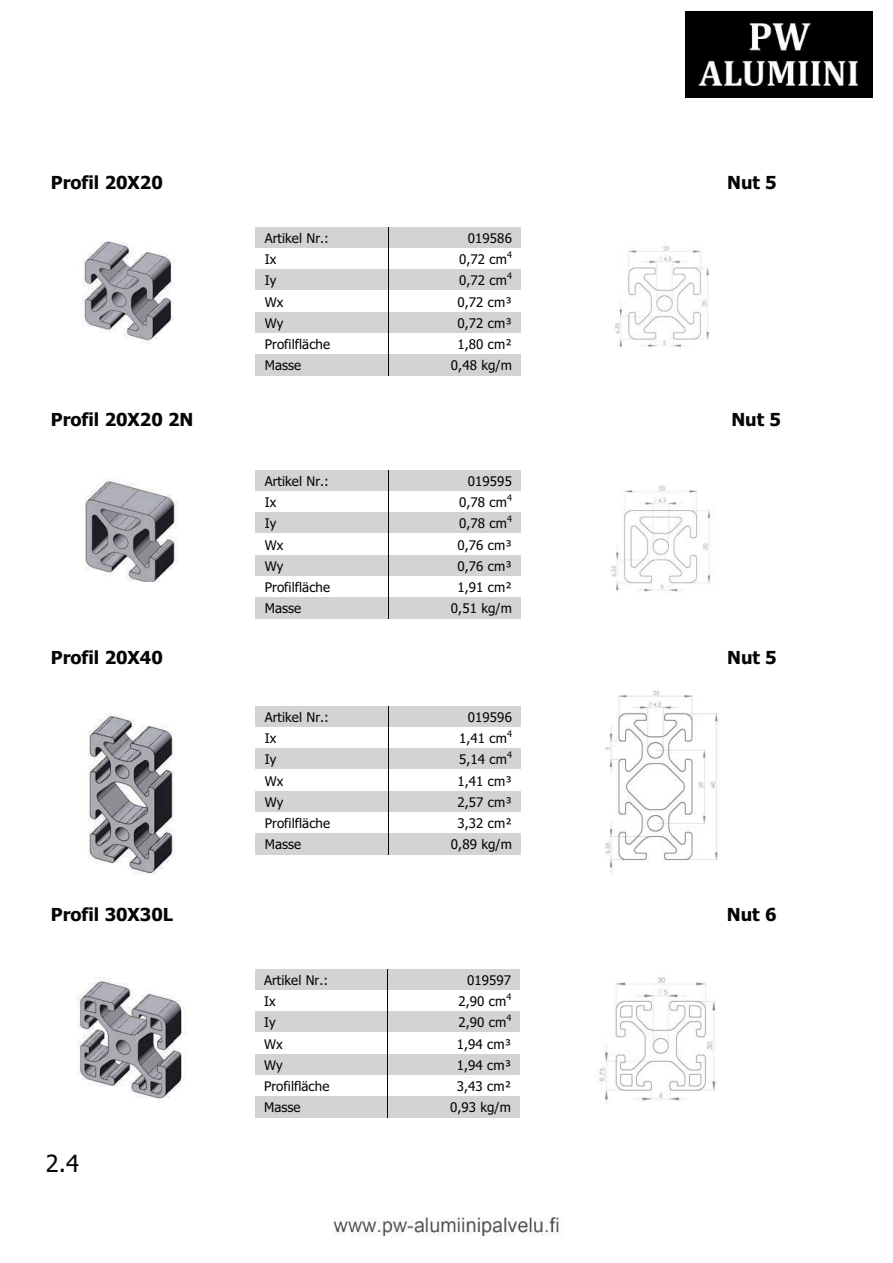
<style>
.page{position:relative;width:893px;height:1263px;background:#fff}
.page>*{position:absolute;margin:0;border:0;box-sizing:border-box;transform-origin:0 0}
.t1{font:23.7px "Tahoma";color:#040505}
.t2{font:700 18px "Tahoma";color:#040505}
.t3{font:13.35px "Tahoma";letter-spacing:.005em;color:#040505}
.t4{font:9px "Tahoma";color:#040505}
</style>
<div class="page">
<img style="left:82px;top:242px;width:93px;height:102px">
<img style="left:614px;top:246px;width:96px;height:104px">
<img style="left:85px;top:479px;width:93px;height:103px">
<img style="left:611px;top:485px;width:100px;height:107px">
<img style="left:89px;top:714px;width:86px;height:160px">
<img style="left:604px;top:690px;width:114px;height:184px">
<img style="left:77px;top:977px;width:108px;height:122px">
<img style="left:599px;top:977px;width:117px;height:126px">
<div style="left:256px;top:227px;width:132px;height:21px;background:#d2d3d3"></div>
<div style="left:389px;top:227px;width:131px;height:21px;background:#d2d3d3"></div>
<div style="left:256px;top:270px;width:132px;height:21px;background:#d2d3d3"></div>
<div style="left:389px;top:270px;width:131px;height:21px;background:#d2d3d3"></div>
<div style="left:256px;top:312px;width:132px;height:21px;background:#d2d3d3"></div>
<div style="left:389px;top:312px;width:131px;height:21px;background:#d2d3d3"></div>
<div style="left:256px;top:355px;width:132px;height:21px;background:#d2d3d3"></div>
<div style="left:389px;top:355px;width:131px;height:21px;background:#d2d3d3"></div>
<svg style="left:388px;top:227px;width:1px;height:149px"></svg>
<div style="left:256px;top:470px;width:132px;height:21px;background:#d2d3d3"></div>
<div style="left:389px;top:470px;width:131px;height:21px;background:#d2d3d3"></div>
<div style="left:256px;top:512px;width:132px;height:22px;background:#d2d3d3"></div>
<div style="left:389px;top:512px;width:131px;height:22px;background:#d2d3d3"></div>
<div style="left:256px;top:555px;width:132px;height:21px;background:#d2d3d3"></div>
<div style="left:389px;top:555px;width:131px;height:21px;background:#d2d3d3"></div>
<div style="left:256px;top:597px;width:132px;height:22px;background:#d2d3d3"></div>
<div style="left:389px;top:597px;width:131px;height:22px;background:#d2d3d3"></div>
<svg style="left:388px;top:470px;width:1px;height:149px"></svg>
<div style="left:256px;top:706px;width:132px;height:21px;background:#d2d3d3"></div>
<div style="left:389px;top:706px;width:131px;height:21px;background:#d2d3d3"></div>
<div style="left:256px;top:748px;width:132px;height:22px;background:#d2d3d3"></div>
<div style="left:389px;top:748px;width:131px;height:22px;background:#d2d3d3"></div>
<div style="left:256px;top:791px;width:132px;height:21px;background:#d2d3d3"></div>
<div style="left:389px;top:791px;width:131px;height:21px;background:#d2d3d3"></div>
<div style="left:256px;top:833px;width:132px;height:22px;background:#d2d3d3"></div>
<div style="left:389px;top:833px;width:131px;height:22px;background:#d2d3d3"></div>
<svg style="left:388px;top:706px;width:1px;height:149px"></svg>
<div style="left:255px;top:969px;width:132px;height:22px;background:#d2d3d3"></div>
<div style="left:388px;top:969px;width:131px;height:22px;background:#d2d3d3"></div>
<div style="left:255px;top:990px;width:132px;height:21px;background:#fff"></div>
<div style="left:388px;top:990px;width:131px;height:21px;background:#fff"></div>
<div style="left:255px;top:1011px;width:132px;height:22px;background:#d2d3d3"></div>
<div style="left:388px;top:1011px;width:131px;height:22px;background:#d2d3d3"></div>
<div style="left:255px;top:1054px;width:132px;height:21px;background:#d2d3d3"></div>
<div style="left:388px;top:1054px;width:131px;height:21px;background:#d2d3d3"></div>
<div style="left:255px;top:1096px;width:132px;height:22px;background:#d2d3d3"></div>
<div style="left:388px;top:1096px;width:131px;height:22px;background:#d2d3d3"></div>
<svg style="left:387px;top:969px;width:1px;height:149px"></svg>
<img style="left:685px;top:12px;width:187px;height:86px">
<img style="left:333px;top:1217px;width:226px;height:19px">
<h2 class="t2" style="left:51px;top:175px;width:113px">Profil 20X20</h2>
<h2 class="t2" style="left:727px;top:175px;width:51px">Nut 5</h2>
<p class="t3" style="left:265px;top:233px;width:66px">Artikel Nr.:</p>
<p class="t3" style="left:468px;top:233px;width:46px">019586</p>
<p class="t3" style="left:265px;top:254px;width:13px">Ix</p>
<p class="t3" style="left:459px;top:254px;width:49px">0,72 cm</p>
<p class="t4" style="left:507px;top:251px;width:6px">4</p>
<p class="t3" style="left:265px;top:275px;width:13px">Iy</p>
<p class="t3" style="left:459px;top:275px;width:49px">0,72 cm</p>
<p class="t4" style="left:507px;top:273px;width:6px">4</p>
<p class="t3" style="left:265px;top:297px;width:20px">Wx</p>
<p class="t3" style="left:457px;top:297px;width:56px">0,72 cm³</p>
<p class="t3" style="left:265px;top:318px;width:20px">Wy</p>
<p class="t3" style="left:457px;top:318px;width:56px">0,72 cm³</p>
<p class="t3" style="left:265px;top:339px;width:67px">Profilfläche</p>
<p class="t3" style="left:457px;top:339px;width:56px">1,80 cm²</p>
<p class="t3" style="left:265px;top:360px;width:38px">Masse</p>
<p class="t3" style="left:451px;top:360px;width:62px">0,48 kg/m</p>
<h2 class="t2" style="left:51px;top:412px;width:144px">Profil 20X20 2N</h2>
<h2 class="t2" style="left:731px;top:412px;width:51px">Nut 5</h2>
<p class="t3" style="left:265px;top:476px;width:66px">Artikel Nr.:</p>
<p class="t3" style="left:468px;top:476px;width:46px">019595</p>
<p class="t3" style="left:265px;top:497px;width:13px">Ix</p>
<p class="t3" style="left:459px;top:497px;width:49px">0,78 cm</p>
<p class="t4" style="left:507px;top:494px;width:6px">4</p>
<p class="t3" style="left:265px;top:518px;width:13px">Iy</p>
<p class="t3" style="left:459px;top:518px;width:49px">0,78 cm</p>
<p class="t4" style="left:507px;top:515px;width:6px">4</p>
<p class="t3" style="left:265px;top:539px;width:20px">Wx</p>
<p class="t3" style="left:457px;top:539px;width:56px">0,76 cm³</p>
<p class="t3" style="left:265px;top:561px;width:20px">Wy</p>
<p class="t3" style="left:457px;top:561px;width:56px">0,76 cm³</p>
<p class="t3" style="left:265px;top:582px;width:67px">Profilfläche</p>
<p class="t3" style="left:457px;top:582px;width:56px">1,91 cm²</p>
<p class="t3" style="left:265px;top:603px;width:38px">Masse</p>
<p class="t3" style="left:451px;top:603px;width:62px">0,51 kg/m</p>
<h2 class="t2" style="left:51px;top:651px;width:113px">Profil 20X40</h2>
<h2 class="t2" style="left:727px;top:651px;width:51px">Nut 5</h2>
<p class="t3" style="left:265px;top:712px;width:66px">Artikel Nr.:</p>
<p class="t3" style="left:468px;top:712px;width:46px">019596</p>
<p class="t3" style="left:265px;top:733px;width:13px">Ix</p>
<p class="t3" style="left:459px;top:733px;width:49px">1,41 cm</p>
<p class="t4" style="left:507px;top:730px;width:6px">4</p>
<p class="t3" style="left:265px;top:754px;width:13px">Iy</p>
<p class="t3" style="left:459px;top:754px;width:49px">5,14 cm</p>
<p class="t4" style="left:507px;top:751px;width:6px">4</p>
<p class="t3" style="left:265px;top:775px;width:20px">Wx</p>
<p class="t3" style="left:457px;top:775px;width:56px">1,41 cm³</p>
<p class="t3" style="left:265px;top:797px;width:20px">Wy</p>
<p class="t3" style="left:457px;top:797px;width:56px">2,57 cm³</p>
<p class="t3" style="left:265px;top:818px;width:67px">Profilfläche</p>
<p class="t3" style="left:457px;top:818px;width:56px">3,32 cm²</p>
<p class="t3" style="left:265px;top:839px;width:38px">Masse</p>
<p class="t3" style="left:451px;top:839px;width:62px">0,89 kg/m</p>
<h2 class="t2" style="left:51px;top:907px;width:124px">Profil 30X30L</h2>
<h2 class="t2" style="left:726px;top:907px;width:51px">Nut 6</h2>
<h1 class="t1" style="left:46px;top:1154px;width:35px">2.4</h1>
<p class="t3" style="left:264px;top:975px;width:66px">Artikel Nr.:</p>
<p class="t3" style="left:467px;top:975px;width:46px">019597</p>
<p class="t3" style="left:264px;top:996px;width:13px">Ix</p>
<p class="t3" style="left:458px;top:996px;width:49px">2,90 cm</p>
<p class="t4" style="left:506px;top:993px;width:6px">4</p>
<p class="t3" style="left:264px;top:1017px;width:13px">Iy</p>
<p class="t3" style="left:458px;top:1017px;width:49px">2,90 cm</p>
<p class="t4" style="left:506px;top:1014px;width:6px">4</p>
<p class="t3" style="left:264px;top:1038px;width:20px">Wx</p>
<p class="t3" style="left:456px;top:1038px;width:56px">1,94 cm³</p>
<p class="t3" style="left:264px;top:1060px;width:20px">Wy</p>
<p class="t3" style="left:456px;top:1060px;width:56px">1,94 cm³</p>
<p class="t3" style="left:264px;top:1081px;width:67px">Profilfläche</p>
<p class="t3" style="left:456px;top:1081px;width:56px">3,43 cm²</p>
<p class="t3" style="left:264px;top:1102px;width:38px">Masse</p>
<p class="t3" style="left:450px;top:1102px;width:62px">0,93 kg/m</p>
</div>
